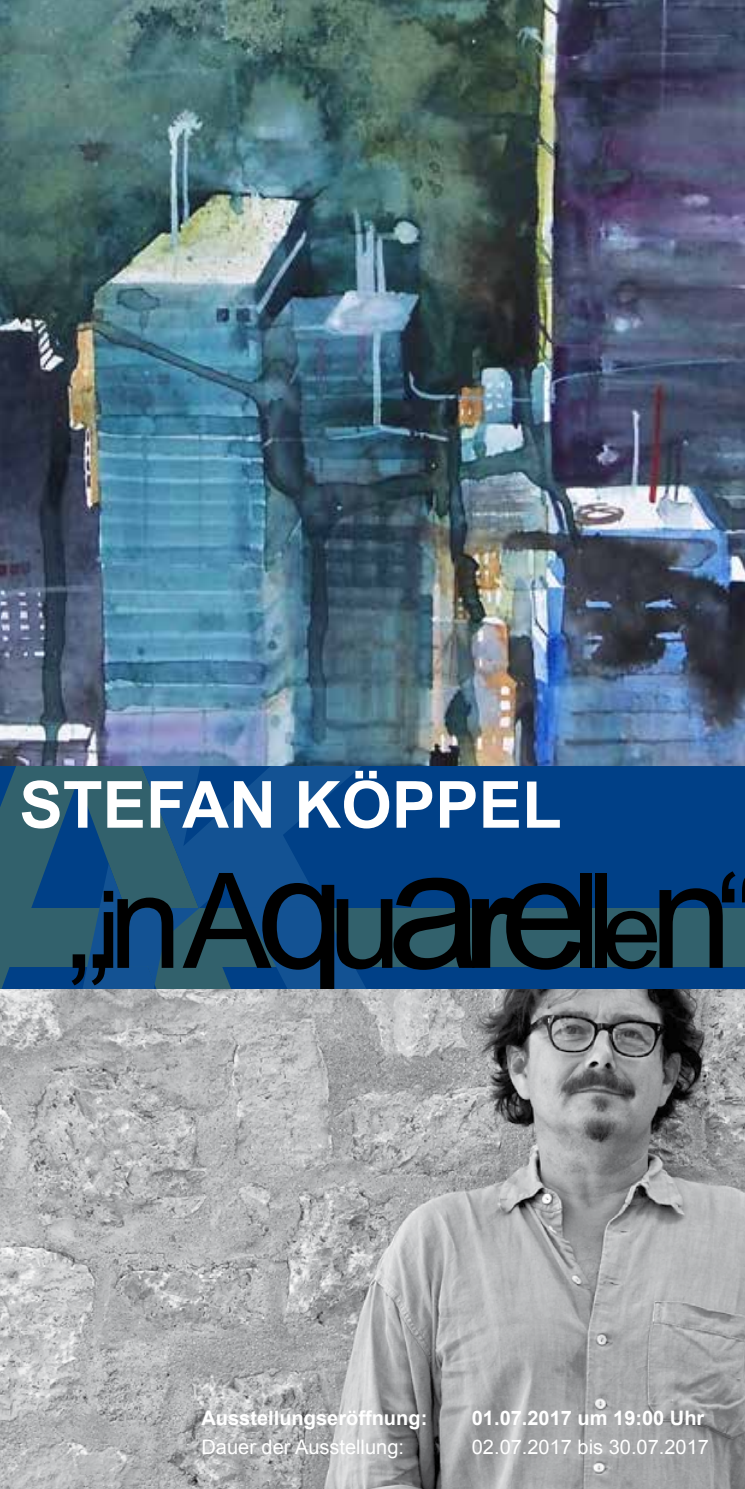
<style>
.page{position:relative;width:745px;height:1489px;background:#fff}
.page>*{position:absolute;margin:0;border:0;box-sizing:border-box;transform-origin:0 0}
.t1{font:132.5px "Arial";color:#000}
.t2{font:700 65px "Arial";color:#fff}
.t3{font:20px "Arial";color:#fff}
.t4{font:700 20px "Arial";color:#fff}
.s1{font-size:107.5px}
.s2{font-size:160px}
.s3{font-size:170px}
.s4{font-weight:700}
.s5{font-size:150px}
</style>
<div class="page">
<div style="left:0;top:0;width:744px;height:1488px;background:#004087"></div>
<svg style="left:0;top:765px;width:99px;height:224px;fill:#32616c"></svg>
<div style="left:0;top:907px;width:744px;height:59px;background:#32616c"></div>
<svg style="left:99px;top:765px;width:338px;height:142px"></svg>
<svg style="left:71px;top:907px;width:325px;height:82px"></svg>
<img style="left:0;top:989px;width:744px;height:499px">
<img style="left:0;top:0;width:744px;height:765px">
<h2 class="t2" style="left:19px;top:762px;width:543px">STEFAN KÖPPEL</h2>
<h1 class="t1" style="left:67px;top:834px;width:694px">„<span class="s1">i</span>n A<span class="s2">q</span>u<span class="s3">a</span><span class="s4">r</span><span class="s2">e</span>ll<span class="s1">e</span><span class="s5">n</span>“</h1>
<p class="t4" style="left:201px;top:1404px;width:227px">Ausstellungseröffnung:</p>
<p class="t4" style="left:471px;top:1404px;width:234px">01.07.2017 um 19:00 Uhr</p>
<p class="t3" style="left:201px;top:1433px;width:204px">Dauer der Ausstellung:</p>
<p class="t3" style="left:471px;top:1433px;width:238px">02.07.2017 bis 30.07.2017</p>
</div>
